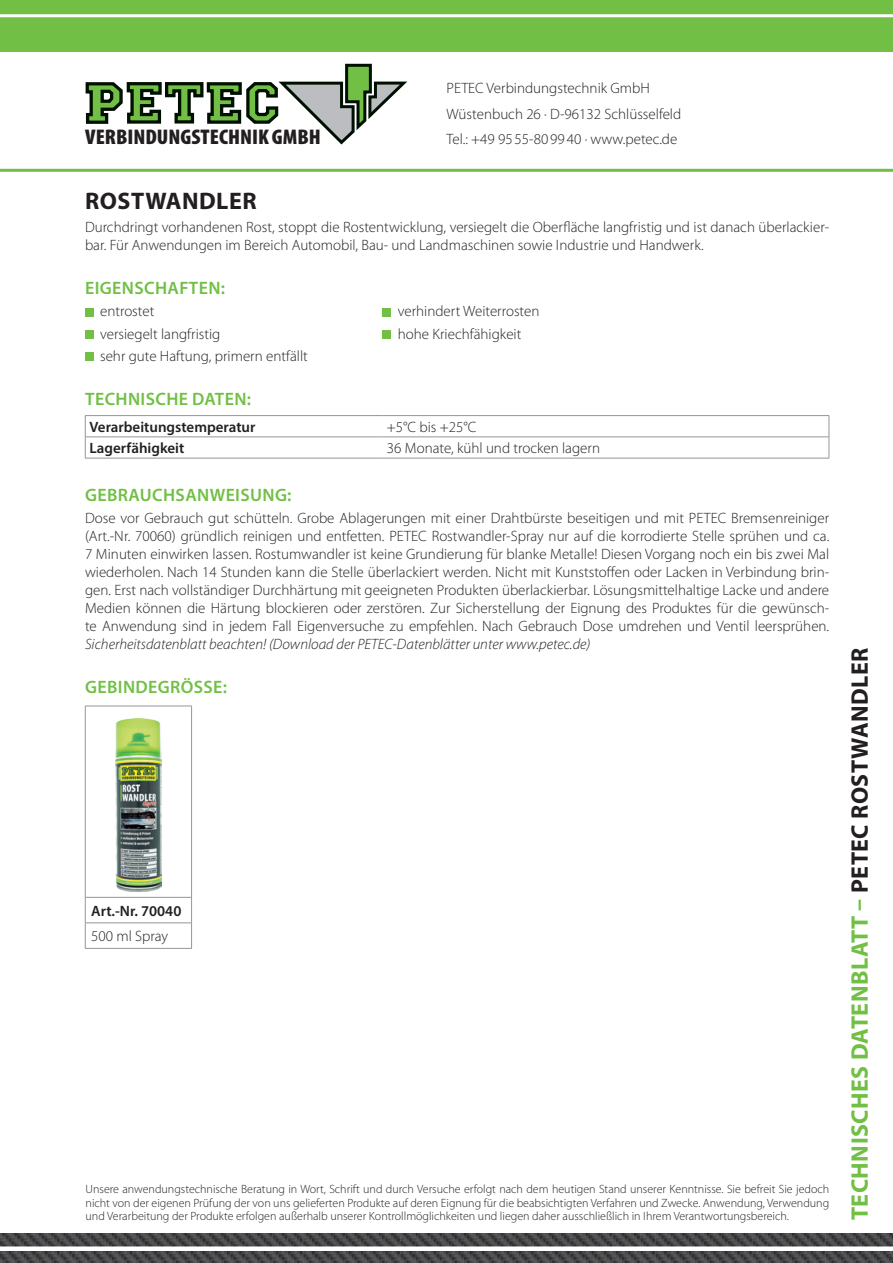
<style>
.page{position:relative;width:893px;height:1263px;background:#fff}
.page>*{position:absolute;margin:0;border:0;box-sizing:border-box;transform-origin:0 0}
.headline{font:700 24px "Myriad Pro";letter-spacing:.02em;color:#71bf44}
.headline-2{font:700 24px "Myriad Pro";letter-spacing:.02em;color:#231f20}
.t1{font:900 condensed 21.3px "Myriad Pro";color:#231f20;scale:1.05 1}
.subhead{font:600 18px "Myriad Pro";letter-spacing:.02em;color:#71bf44}
.fliesstext{font:300 15px/18px "Myriad Pro";color:#231f20}
.t2{font:600 15px/25.5px "Myriad Pro";color:#231f20}
.t3{font:300 12px/13.5px "Myriad Pro";color:#231f20;text-align:justify}
.s1{font-style:italic}
.s2{font-weight:300}
.s3{color:#231f20}
</style>
<div class="page">
<div style="left:0;top:0;width:893px;height:51px;background:#71bf44"></div>
<hr style="left:0;top:14px;width:893px;height:3px;background:#fff">
<svg style="left:85px;top:63px;width:323px;height:82px"></svg>
<img style="left:0;top:1233px;width:893px;height:30px">
<div style="left:0;top:1246px;width:893px;height:5px;background:#fff"></div>
<div style="left:85px;top:308px;width:9px;height:8px;background:#71bf44"></div>
<div style="left:383px;top:308px;width:8px;height:8px;background:#71bf44"></div>
<div style="left:85px;top:330px;width:9px;height:9px;background:#71bf44"></div>
<div style="left:383px;top:330px;width:8px;height:9px;background:#71bf44"></div>
<div style="left:85px;top:352px;width:9px;height:9px;background:#71bf44"></div>
<hr style="left:85px;top:415px;width:298px;height:1px;background:#939598">
<hr style="left:383px;top:415px;width:446px;height:1px;background:#939598">
<hr style="left:85px;top:437px;width:298px;height:1px;background:#939598">
<hr style="left:383px;top:437px;width:446px;height:1px;background:#939598">
<svg style="left:85px;top:416px;width:1px;height:42px"></svg>
<svg style="left:829px;top:416px;width:1px;height:42px"></svg>
<hr style="left:85px;top:458px;width:298px;height:1px;background:#939598">
<hr style="left:383px;top:458px;width:446px;height:1px;background:#939598">
<hr style="left:85px;top:706px;width:107px;height:1px;background:#939598">
<hr style="left:85px;top:706px;width:1px;height:191px;background:#939598">
<hr style="left:191px;top:706px;width:1px;height:191px;background:#939598">
<hr style="left:85px;top:897px;width:107px;height:1px;background:#939598">
<hr style="left:85px;top:922px;width:107px;height:1px;background:#939598">
<svg style="left:85px;top:897px;width:1px;height:51px"></svg>
<svg style="left:191px;top:897px;width:1px;height:51px"></svg>
<hr style="left:85px;top:948px;width:107px;height:1px;background:#939598">
<img style="left:116px;top:719px;width:45px;height:172px">
<hr style="left:0;top:169px;width:893px;height:3px;background:#71bf44">
<p class="t1" style="left:85px;top:124px;width:226px">VERBINDUNGSTECHNIK GMBH</p>
<p class="fliesstext" style="left:446px;top:79px;width:205px">PETEC Verbindungstechnik GmbH</p>
<p class="fliesstext" style="left:446px;top:104px;width:236px">Wüstenbuch 26 · D-96132 Schlüsselfeld</p>
<p class="fliesstext" style="left:446px;top:130px;width:232px">Tel.: +49 95 55-80 99 40 · www.petec.de</p>
<p class="headline-2" style="left:85px;top:185px;width:173px">ROSTWANDLER</p>
<p class="fliesstext" style="left:85px;top:217px;width:746px">Durchdringt vorhandenen Rost, stoppt die Rostentwicklung, versiegelt die Oberfläche langfristig und ist danach überlackier&shy;bar. Für Anwendungen im Bereich Automobil, Bau- und Landmaschinen sowie Industrie und Handwerk.</p>
<p class="subhead" style="left:85px;top:277px;width:141px">EIGENSCHAFTEN:</p>
<p class="fliesstext" style="left:100px;top:302px;width:56px">entrostet</p>
<p class="fliesstext" style="left:398px;top:302px;width:143px">verhindert Weiterrosten</p>
<p class="fliesstext" style="left:100px;top:324px;width:122px">versiegelt langfristig</p>
<p class="fliesstext" style="left:398px;top:324px;width:125px">hohe Kriechfähigkeit</p>
<p class="fliesstext" style="left:100px;top:347px;width:209px">sehr gute Haftung, primern entfällt</p>
<p class="subhead" style="left:85px;top:388px;width:167px">TECHNISCHE DATEN:</p>
<p class="t2" style="left:90px;top:414px;width:167px">Verarbeitungstemperatur</p>
<p class="fliesstext" style="left:387px;top:418px;width:91px">+5°C bis +25°C</p>
<p class="t2" style="left:90px;top:435px;width:96px">Lagerfähigkeit</p>
<p class="fliesstext" style="left:387px;top:439px;width:215px">36 Monate, kühl und trocken lagern</p>
<p class="subhead" style="left:85px;top:483px;width:208px">GEBRAUCHSANWEISUNG:</p>
<p class="fliesstext" style="left:85px;top:509px;width:746px;text-align:justify">Dose vor Gebrauch gut schütteln. Grobe Ablagerungen mit einer Drahtbürste beseitigen und mit PETEC Bremsenreiniger (Art.-Nr. 70060) gründlich reinigen und entfetten. PETEC Rostwandler-Spray nur auf die korrodierte Stelle sprühen und ca.<br>7 Minuten einwirken lassen. Rostumwandler ist keine Grundierung für blanke Metalle! Diesen Vorgang noch ein bis zwei Mal wiederholen. Nach 14 Stunden kann die Stelle überlackiert werden. Nicht mit Kunststoffen oder Lacken in Verbindung brin&shy;gen. Erst nach vollständiger Durchhärtung mit geeigneten Produkten überlackierbar. Lösungsmittelhaltige Lacke und andere Medien können die Härtung blockieren oder zerstören. Zur Sicherstellung der Eignung des Produktes für die gewünsch&shy;te Anwendung sind in jedem Fall Eigenversuche zu empfehlen. Nach Gebrauch Dose umdrehen und Ventil leersprühen.<br><span class="s1">Sicherheitsdatenblatt beachten! (Download der PETEC-Datenblätter unter www.petec.de)</span></p>
<p class="subhead" style="left:85px;top:676px;width:143px">GEBINDEGRÖSSE:</p>
<p class="t2" style="left:91px;top:897px;width:92px">Art.-Nr. 70040<br><span class="s2">500 ml Spray</span></p>
<p class="t3" style="left:86px;top:1182px;width:745px">Unsere anwendungstechnische Beratung in Wort, Schrift und durch Versuche erfolgt nach dem heutigen Stand unserer Kenntnisse. Sie befreit Sie jedoch nicht von der eigenen Prüfung der von uns gelieferten Produkte auf deren Eignung für die beabsichtigten Verfahren und Zwecke. Anwendung, Verwendung und Verarbeitung der Produkte erfolgen außerhalb unserer Kontrollmöglichkeiten und liegen daher ausschließlich in Ihrem Verantwortungsbereich.</p>
<p class="headline" style="left:844px;top:1220px;width:574px;rotate:-90deg">TECHNISCHES DATENBLATT – <span class="s3">PETEC ROSTWANDLER</span></p>
</div>
